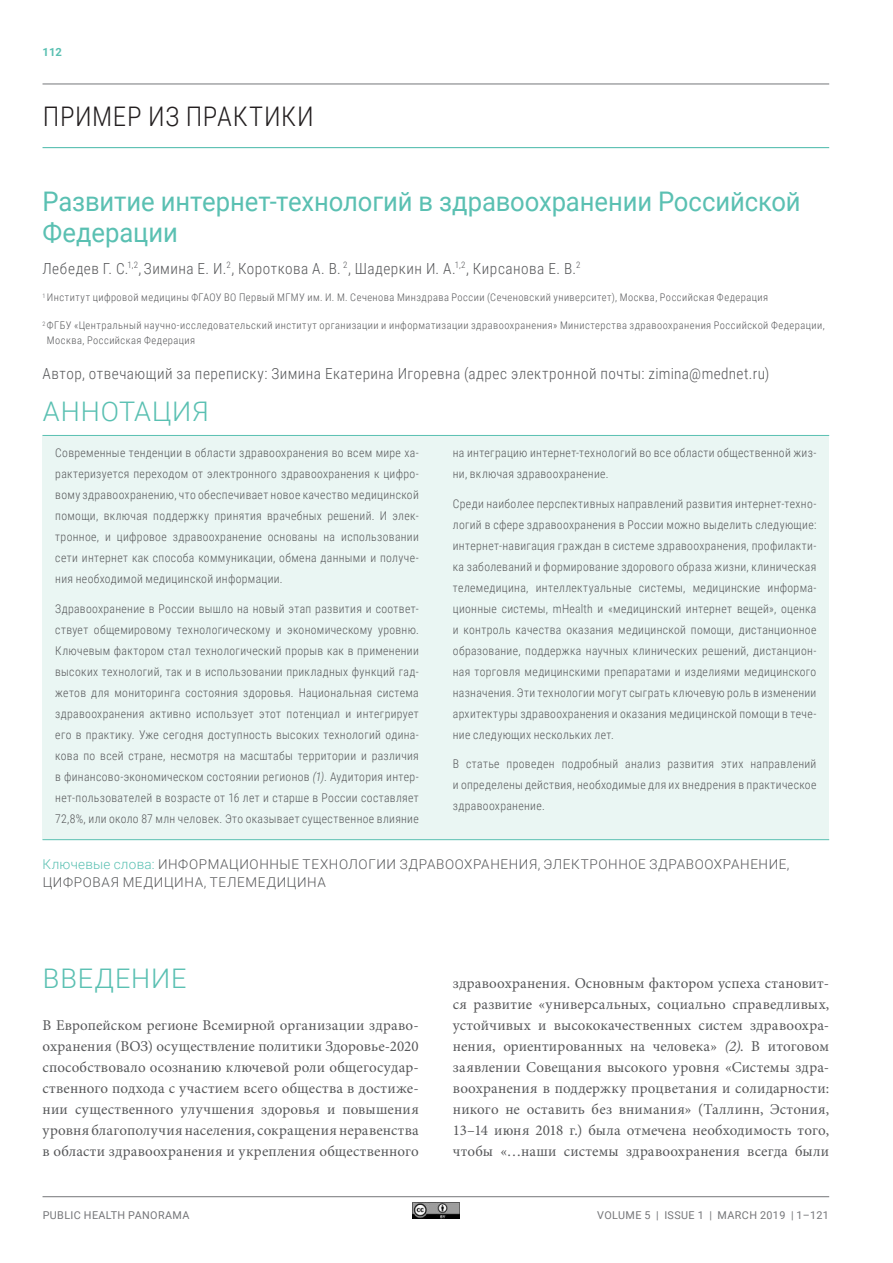
<style>
.page{position:relative;width:893px;height:1263px;background:#fff}
.page>*{position:absolute;margin:0;border:0;box-sizing:border-box;transform-origin:0 0}
.HEAD_B_variable{font:27px/31.5px "Roboto";letter-spacing:-.005em;color:#5ac0b2;scale:.95 1}
.HEAD_B_RU{font:300 27px "Roboto";letter-spacing:.03em;color:#5ac0b2}
.HEAD_A{font:300 27px "Roboto Condensed";letter-spacing:.02em;color:#231f20}
.Author{font:300 15.3px "Roboto Condensed";letter-spacing:.03em;color:#57585a}
.BODY_TEXT_RU{font:15px/21px "Minion Pro";letter-spacing:.015em;color:#57585a;text-align:justify}
.KEYWORDS_RU{font:300 13.5px/18px "Roboto";letter-spacing:.045em;color:#57585a}
.ABSTRACT_RU{font:300 12px/21px "Roboto Condensed";letter-spacing:.03em;color:#57585a;text-align:justify}
.t1{font:700 11.25px "Roboto";color:#5ac0b2}
.t2{font:10.8px "Roboto";letter-spacing:.035em;color:#757679}
.Footnote_author{font:300 10.5px/15px "Roboto Condensed";letter-spacing:.045em;color:#57585a}
.s1{font-style:italic}
.s2{color:#5ac0b2}
</style>
<div class="page">
<hr style="left:43px;top:84px;width:786px;height:1px;background:#757679">
<hr style="left:43px;top:1196px;width:786px;height:1px;background:#757679">
<img style="left:413px;top:1202px;width:46px;height:16px">
<hr style="left:43px;top:147px;width:786px;height:1px;background:#5ac0b2">
<div style="left:43px;top:435px;width:786px;height:405px;background:#eaf6f3"></div>
<hr style="left:43px;top:435px;width:786px;height:1px;background:#5ac0b2">
<hr style="left:43px;top:839px;width:786px;height:1px;background:#5ac0b2">
<p class="t1" style="left:43px;top:44px;width:21px">112</p>
<p class="HEAD_A" style="left:43px;top:97px;width:272px">ПРИМЕР ИЗ ПРАКТИКИ</p>
<p class="HEAD_B_variable" style="left:43px;top:184px;width:800px">Развитие интернет-технологий в здравоохранении Российской<br>Федерации</p>
<p class="Author" style="left:43px;top:257px;width:540px">Лебедев Г. С.<sup>1,2</sup>, Зимина Е. И.<sup>2</sup>, Короткова А. В. <sup>2</sup>, Шадеркин И. А.<sup>1,2</sup>, Кирсанова Е. В.<sup>2</sup></p>
<p class="Footnote_author" style="left:43px;top:290px;width:727px"><sup>1</sup> Институт цифровой медицины ФГАОУ ВО Первый МГМУ им. И. М. Сеченова Минздрава России (Сеченовский университет), Москва, Российская Федерация</p>
<p class="Footnote_author" style="left:47px;top:317px;width:779px;text-indent:-4px"><sup>2</sup> ФГБУ «Центральный научно-исследовательский институт организации и информатизации здравоохранения» Министерства здравоохранения Российской Федерации,<br>Москва, Российская Федерация</p>
<p class="Author" style="left:43px;top:362px;width:728px">Автор, отвечающий за переписку: Зимина Екатерина Игоревна (адрес электронной почты: zimina@mednet.ru)</p>
<p class="HEAD_B_RU" style="left:43px;top:392px;width:167px">АННОТАЦИЯ</p>
<p class="ABSTRACT_RU" style="left:55px;top:442px;width:365px">Современные тенденции в области здравоохранения во всем мире ха&shy;рактеризуется переходом от электронного здравоохранения к цифро&shy;вому здравоохранению, что обеспечивает новое качество медицинской помощи, включая поддержку принятия врачебных решений. И элек&shy;тронное, и цифровое здравоохранение основаны на использовании сети интернет как способа коммуникации, обмена данными и получе&shy;ния необходимой медицинской информации.</p>
<p class="ABSTRACT_RU" style="left:55px;top:597px;width:365px">Здравоохранение в России вышло на новый этап развития и соответ&shy;ствует общемировому технологическому и экономическому уровню.<br>Ключевым фактором стал технологический прорыв как в применении высоких технологий, так и в использовании прикладных функций гад&shy;жетов для мониторинга состояния здоровья. Национальная система здравоохранения активно использует этот потенциал и интегрирует его в практику. Уже сегодня доступность высоких технологий одина&shy;кова по всей стране, несмотря на масштабы территории и различия в финансово-экономическом состоянии регионов <span class="s1">(1)</span>. Аудитория интер&shy;нет-пользователей в возрасте от 16 лет и старше в России составляет 72,8%, или около 87 млн человек. Это оказывает существенное влияние</p>
<p class="ABSTRACT_RU" style="left:453px;top:442px;width:365px">на интеграцию интернет-технологий во все области общественной жиз&shy;ни, включая здравоохранение.</p>
<p class="ABSTRACT_RU" style="left:453px;top:492px;width:365px">Среди наиболее перспективных направлений развития интернет-техно&shy;логий в сфере здравоохранения в России можно выделить следующие: интернет-навигация граждан в системе здравоохранения, профилакти&shy;ка заболеваний и формирование здорового образа жизни, клиническая телемедицина, интеллектуальные системы, медицинские информа&shy;ционные системы, mHealth и «медицинский интернет вещей», оценка и контроль качества оказания медицинской помощи, дистанционное образование, поддержка научных клинических решений, дистанцион&shy;ная торговля медицинскими препаратами и изделиями медицинского назначения. Эти технологии могут сыграть ключевую роль в изменении архитектуры здравоохранения и оказания медицинской помощи в тече&shy;ние следующих нескольких лет.</p>
<p class="ABSTRACT_RU" style="left:453px;top:753px;width:365px">В статье проведен подробный анализ развития этих направлений и определены действия, необходимые для их внедрения в практическое здравоохранение.</p>
<p class="KEYWORDS_RU" style="left:43px;top:855px;width:748px"><span class="s2">Ключевые слова:</span> ИНФОРМАЦИОННЫЕ ТЕХНОЛОГИИ ЗДРАВООХРАНЕНИЯ, ЭЛЕКТРОННОЕ ЗДРАВООХРАНЕНИЕ,<br>ЦИФРОВАЯ МЕДИЦИНА, ТЕЛЕМЕДИЦИНА</p>
<p class="HEAD_B_RU" style="left:43px;top:959px;width:145px">ВВЕДЕНИЕ</p>
<p class="BODY_TEXT_RU" style="left:43px;top:1015px;width:378px">В Европейском регионе Всемирной организации здраво&shy;охранения (ВОЗ) осуществление политики Здоровье-2020 способствовало осознанию ключевой роли общегосудар&shy;ственного подхода с участием всего общества в достиже&shy;нии существенного улучшения здоровья и повышения уровня благополучия населения, сокращения неравенства в области здравоохранения и укрепления общественного</p>
<p class="BODY_TEXT_RU" style="left:453px;top:973px;width:378px">здравоохранения. Основным фактором успеха становит&shy;ся развитие «универсальных, социально справедливых, устойчивых и высококачественных систем здравоохра&shy;нения, ориентированных на человека» <span class="s1">(2)</span>. В итоговом заявлении Совещания высокого уровня «Системы здра&shy;воохранения в поддержку процветания и солидарности: никого не оставить без внимания» (Таллинн, Эстония, 13–14 июня 2018 г.) была отмечена необходимость того, чтобы «…наши системы здравоохранения всегда были</p>
<p class="t2" style="left:43px;top:1207px;width:148px">PUBLIC HEALTH PANORAMA</p>
<p class="t2" style="left:597px;top:1207px;width:233px">VOLUME 5 | ISSUE 1 | MARCH 2019 | 1–121</p>
</div>
